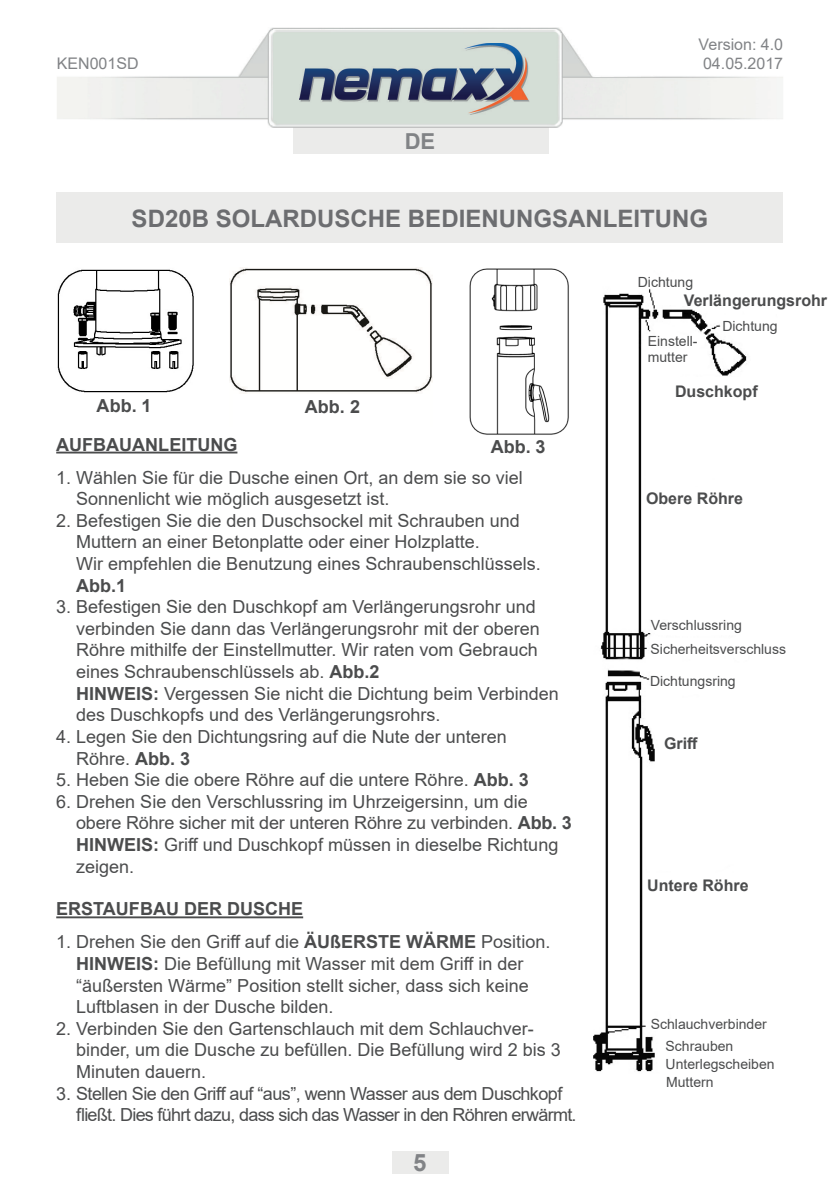
<style>
.page{position:relative;width:840px;height:1191px;background:#fff}
.page>*{position:absolute;margin:0;border:0;box-sizing:border-box;transform-origin:0 0}
.t1{font:700 24px "Arial";color:#6c6d70}
.t2{font:700 24px "Arial";color:#818386}
.t3{font:700 22px "Arial";color:#818386}
.t4{font:18px/21.6px "Arial";color:#4b4c4d}
.t5{font:18px/21.6px "Arial";letter-spacing:-.04em;color:#4b4c4d}
.t6{font:700 18px "Arial";color:#4b4c4d}
.t7{font:700 16px "Arial";color:#4b4c4d}
.t8{font:16px "Arial";color:#818386}
.t9{font:14px/16.8px "Arial";color:#4b4c4d}
.s1{font-weight:700}
</style>
<div class="page">
<div style="left:293px;top:125px;width:255px;height:28px;background:#ebebea"></div>
<img style="left:57px;top:27px;width:725px;height:101px">
<img style="left:300px;top:43px;width:229px;height:71px">
<div style="left:391px;top:1151px;width:57px;height:23px;background:#ebebea"></div>
<div style="left:57px;top:193px;width:725px;height:50px;background:#ebebea"></div>
<hr style="left:56px;top:451px;width:181px;height:2px;background:#4b4c4d">
<img style="left:593px;top:289px;width:154px;height:783px">
<div style="left:674px;top:377px;width:144px;height:27px;background:#fff"></div>
<div style="left:645px;top:487px;width:119px;height:23px;background:#fff"></div>
<div style="left:646px;top:874px;width:116px;height:22px;background:#fff"></div>
<img style="left:229px;top:268px;width:203px;height:126px">
<img style="left:469px;top:268px;width:100px;height:167px">
<img style="left:57px;top:269px;width:137px;height:124px">
<hr style="left:56px;top:916px;width:247px;height:2px;background:#4b4c4d">
<p class="t8" style="left:698px;top:33px;width:86px">Version: 4.0</p>
<p class="t8" style="left:57px;top:52px;width:83px">KEN001SD</p>
<p class="t8" style="left:702px;top:52px;width:82px">04.05.2017</p>
<p class="t3" style="left:404px;top:126px;width:32px">DE</p>
<h1 class="t1" style="left:131px;top:201px;width:578px">SD20B SOLARDUSCHE BEDIENUNGSANLEITUNG</h1>
<p class="t6" style="left:97px;top:393px;width:56px">Abb. 1</p>
<p class="t6" style="left:305px;top:394px;width:57px">Abb. 2</p>
<p class="t6" style="left:56px;top:431px;width:182px">AUFBAUANLEITUNG</p>
<p class="t4" style="left:76px;top:466px;width:448px;text-indent:-20px">1. Wählen Sie für die Dusche einen Ort, an dem sie so viel<br>Sonnenlicht wie möglich ausgesetzt ist.</p>
<p class="t4" style="left:76px;top:509px;width:466px;text-indent:-20px">2. Befestigen Sie die den Duschsockel mit Schrauben und<br>Muttern an einer Betonplatte oder einer Holzplatte.<br>Wir empfehlen die Benutzung eines Schraubenschlüssels.</p>
<p class="t6" style="left:76px;top:572px;width:52px">Abb.1</p>
<p class="t4" style="left:76px;top:596px;width:484px;text-indent:-20px">3. Befestigen Sie den Duschkopf am Verlängerungsrohr und verbinden Sie dann das Verlängerungsrohr mit der oberen Röhre mithilfe der Einstellmutter. Wir raten vom Gebrauch eines Schraubenschlüssels ab. <span class="s1">Abb.2<br>HINWEIS:</span> Vergessen Sie nicht die Dichtung beim Verbinden des Duschkopfs und des Verlängerungsrohrs.</p>
<p class="t4" style="left:76px;top:725px;width:432px;text-indent:-20px">4. Legen Sie den Dichtungsring auf die Nute der unteren<br>Röhre. <span class="s1">Abb. 3</span></p>
<p class="t4" style="left:56px;top:769px;width:474px">5. Heben Sie die obere Röhre auf die untere Röhre. <span class="s1">Abb. 3</span></p>
<p class="t4" style="left:76px;top:790px;width:497px;text-indent:-20px">6. Drehen Sie den Verschlussring im Uhrzeigersinn, um die obere Röhre sicher mit der unteren Röhre zu verbinden. <span class="s1">Abb. 3<br>HINWEIS:</span> Griff und Duschkopf müssen in dieselbe Richtung zeigen.</p>
<p class="t6" style="left:490px;top:434px;width:56px">Abb. 3</p>
<p class="t6" style="left:56px;top:896px;width:248px">ERSTAUFBAU DER DUSCHE</p>
<p class="t4" style="left:76px;top:931px;width:475px;text-indent:-20px">1. Drehen Sie den Griff auf die <span class="s1">ÄUßERSTE WÄRME</span> Position.<br><span class="s1">HINWEIS:</span> Die Befüllung mit Wasser mit dem Griff in der “äußersten Wärme” Position stellt sicher, dass sich keine Luftblasen in der Dusche bilden.</p>
<p class="t4" style="left:76px;top:1017px;width:486px;text-indent:-20px">2. Verbinden Sie den Gartenschlauch mit dem Schlauchver&shy;binder, um die Dusche zu befüllen. Die Befüllung wird 2 bis 3<br>Minuten dauern.</p>
<p class="t5" style="left:76px;top:1082px;width:502px;text-indent:-20px">3. Stellen Sie den Griff auf “aus”, wenn Wasser aus dem Duschkopf fließt. Dies führt dazu, dass sich das Wasser in den Röhren erwärmt.</p>
<h1 class="t2" style="left:413px;top:1146px;width:15px">5</h1>
<p class="t9" style="left:637px;top:274px;width:57px">Dichtung</p>
<p class="t7" style="left:683px;top:289px;width:145px">Verlängerungsrohr</p>
<p class="t9" style="left:647px;top:332px;width:51px">Einstell&shy;mutter</p>
<p class="t7" style="left:674px;top:380px;width:84px">Duschkopf</p>
<p class="t9" style="left:722px;top:317px;width:57px">Dichtung</p>
<p class="t7" style="left:645px;top:487px;width:98px">Obere Röhre</p>
<p class="t9" style="left:650px;top:613px;width:137px;line-height:24px">Verschlussring<br>Sicherheitsverschluss</p>
<p class="t9" style="left:649px;top:672px;width:87px">Dichtungsring</p>
<p class="t7" style="left:663px;top:732px;width:35px">Griff</p>
<p class="t7" style="left:646px;top:874px;width:103px">Untere Röhre</p>
<p class="t9" style="left:665px;top:1012px;width:103px;line-height:23px;text-indent:-15px">Schlauchverbinder<br>Schrauben</p>
<p class="t9" style="left:665px;top:1055px;width:110px;line-height:18.2px">Unterlegscheiben<br>Muttern</p>
</div>
